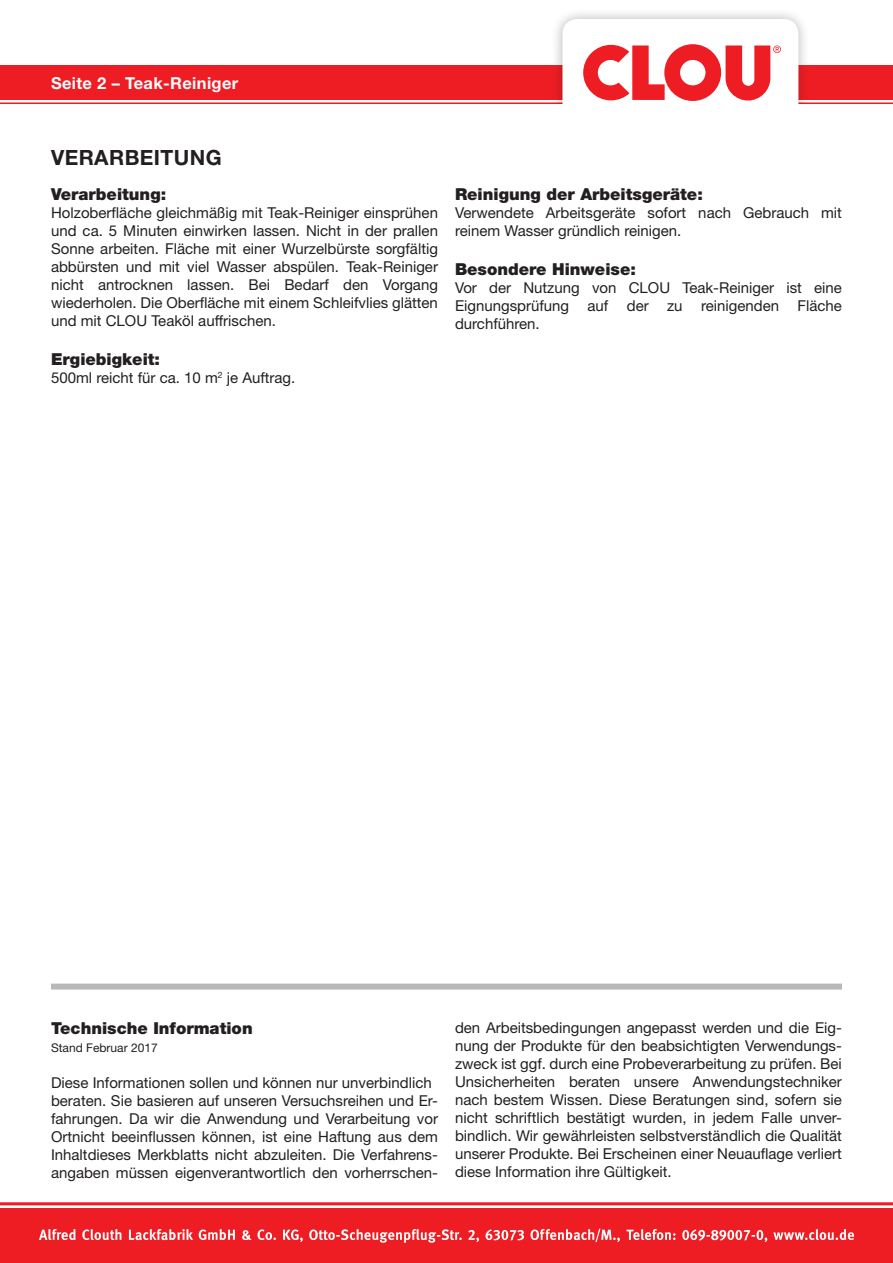
<style>
.page{position:relative;width:893px;height:1263px;background:#fff}
.page>*{position:absolute;margin:0;border:0;box-sizing:border-box;transform-origin:0 0}
.t1{font:700 21px "Helvetica Neue LT Std";letter-spacing:.02em;color:#231f20}
.t2{font:900 16.5px "Helvetica Neue LT Std";color:#231f20}
.t3{font:700 16.5px "Helvetica Neue LT Std";letter-spacing:.02em;color:#fff}
.t4{font:15px/18px "Helvetica Neue LT Std";color:#231f20}
.t5{font:12px "Helvetica Neue LT Std";color:#231f20}
</style>
<div class="page">
<div style="left:0;top:66px;width:893px;height:34px;background:#ee1d23"></div>
<hr style="left:0;top:102px;width:893px;height:3px;background:#ee1d23">
<div style="left:551px;top:7px;width:259px;height:146px;background:#231f20;opacity:.33"></div>
<div style="left:562px;top:19px;width:236px;height:122px;background:#fff;border-radius:15px"></div>
<div style="left:0;top:105px;width:893px;height:54px;background:#fff"></div>
<svg style="left:583px;top:44px;width:198px;height:57px"></svg>
<div style="left:0;top:1208px;width:893px;height:55px;background:#ee1d23"></div>
<svg style="left:39px;top:1229px;width:815px;height:14px"></svg>
<hr style="left:0;top:1202px;width:893px;height:3px;background:#ee1d23">
<div style="left:51px;top:983px;width:791px;height:6px;background:#b9b7b8"></div>
<p class="t3" style="left:51px;top:73px;width:189px">Seite 2 – Teak-Reiniger</p>
<h1 class="t1" style="left:51px;top:144px;width:172px">VERARBEITUNG</h1>
<p class="t2" style="left:51px;top:184px;width:117px">Verarbeitung:</p>
<p class="t4" style="left:51px;top:203px;width:388px;text-align:justify">Holzoberfläche gleichmäßig mit Teak-Reiniger einsprühen und ca. 5 Minuten einwirken lassen. Nicht in der prallen Sonne arbeiten. Fläche mit einer Wurzelbürste sorgfältig abbürsten und mit viel Wasser abspülen. Teak-Reiniger nicht antrocknen lassen. Bei Bedarf den Vorgang wiederholen. Die Oberfläche mit einem Schleifvlies glätten und mit CLOU Teaköl auffrischen.</p>
<p class="t2" style="left:51px;top:349px;width:111px">Ergiebigkeit:</p>
<p class="t4" style="left:51px;top:368px;width:246px">500ml reicht für ca. 10 m<sup>2</sup> je Auftrag.</p>
<p class="t2" style="left:455px;top:184px;width:249px">Reinigung der Arbeitsgeräte:</p>
<p class="t4" style="left:455px;top:203px;width:388px">Verwendete Arbeitsgeräte sofort nach Gebrauch mit reinem Wasser gründlich reinigen.</p>
<p class="t2" style="left:455px;top:259px;width:182px">Besondere Hinweise:</p>
<p class="t4" style="left:455px;top:278px;width:388px;text-align:justify">Vor der Nutzung von CLOU Teak-Reiniger ist eine Eignungsprüfung auf der zu reinigenden Fläche durchführen.</p>
<p class="t2" style="left:51px;top:1018px;width:203px">Technische Information</p>
<p class="t5" style="left:51px;top:1041px;width:108px">Stand Februar 2017</p>
<p class="t4" style="left:51px;top:1074px;width:388px">Diese Informationen sollen und können nur unverbindlich beraten. Sie basieren auf unseren Versuchsreihen und Er&shy;fahrungen. Da wir die Anwendung und Verarbeitung vor Ortnicht beeinflussen können, ist eine Haftung aus dem Inhaltdieses Merkblatts nicht abzuleiten. Die Verfahrens&shy;angaben müssen eigenverantwortlich den vorherrschen-</p>
<p class="t4" style="left:455px;top:1019px;width:388px">den Arbeitsbedingungen angepasst werden und die Eig&shy;nung der Produkte für den beabsichtigten Verwendungs-- zweck ist ggf. durch eine Probeverarbeitung zu prüfen. Bei Unsicherheiten beraten unsere Anwendungstechniker nach bestem Wissen. Diese Beratungen sind, sofern sie nicht schriftlich bestätigt wurden, in jedem Falle unver&shy;bindlich. Wir gewährleisten selbstverständlich die Qualität unserer Produkte. Bei Erscheinen einer Neuauflage verliert diese Information ihre Gültigkeit.</p>
</div>
